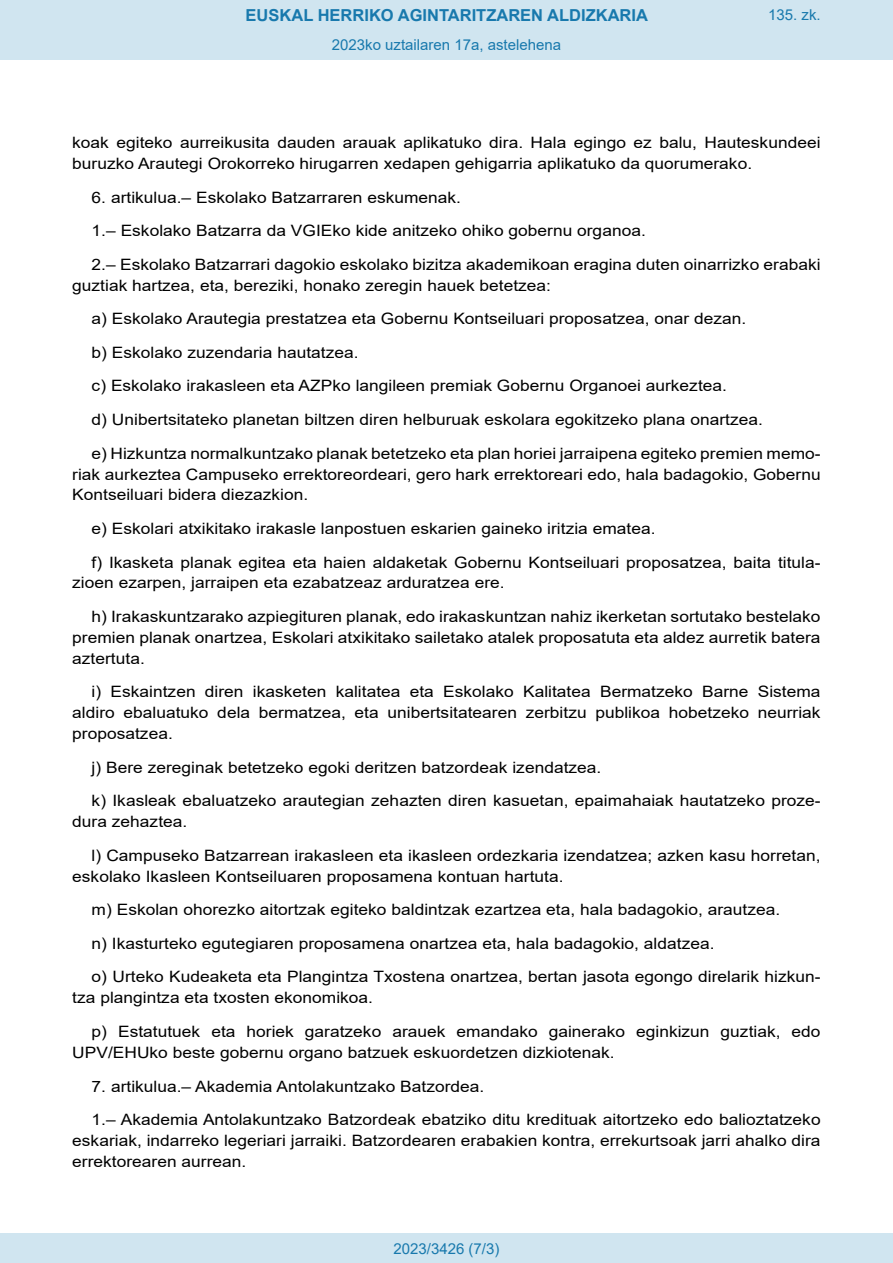
<style>
.page{position:relative;width:893px;height:1263px;background:#fff}
.page>*{position:absolute;margin:0;border:0;box-sizing:border-box;transform-origin:0 0}
.t1{font:700 16.5px "Arial";color:#1879ad}
.BOPVDetalle{font:15.6px/20.9px "Arial";color:#000;scale:1.11 1}
.Paginacion_Centro{font:15px "Arial";color:#1879ad}
</style>
<div class="page">
<div style="left:0;top:0;width:893px;height:60px;background:#d0e5f0"></div>
<div style="left:0;top:1233px;width:893px;height:30px;background:#d0e5f0"></div>
<p class="t1" style="left:246px;top:3px;width:404px">EUSKAL HERRIKO AGINTARITZAREN ALDIZKARIA</p>
<p class="Paginacion_Centro" style="left:332px;top:35px;width:231px">2023ko uztailaren 17a, astelehena</p>
<p class="Paginacion_Centro" style="left:768px;top:5px;width:54px">135. zk.</p>
<p class="BOPVDetalle" style="left:72px;top:132px;width:676px">koak egiteko aurreikusita dauden arauak aplikatuko dira. Hala egingo ez balu, Hauteskundeei buruzko Arautegi Orokorreko hirugarren xedapen gehigarria aplikatuko da quorumerako.</p>
<p class="BOPVDetalle" style="left:92px;top:187px;width:334px">6. artikulua.– Eskolako Batzarraren eskumenak.</p>
<p class="BOPVDetalle" style="left:92px;top:220px;width:501px">1.– Eskolako Batzarra da VGIEko kide anitzeko ohiko gobernu organoa.</p>
<p class="BOPVDetalle" style="left:72px;top:254px;width:676px;text-indent:19px">2.– Eskolako Batzarrari dagokio eskolako bizitza akademikoan eragina duten oinarrizko erabaki guztiak hartzea, eta, bereziki, honako zeregin hauek betetzea:</p>
<p class="BOPVDetalle" style="left:92px;top:308px;width:591px">a) Eskolako Arautegia prestatzea eta Gobernu Kontseiluari proposatzea, onar dezan.</p>
<p class="BOPVDetalle" style="left:92px;top:342px;width:242px">b) Eskolako zuzendaria hautatzea.</p>
<p class="BOPVDetalle" style="left:92px;top:375px;width:574px">c) Eskolako irakasleen eta AZPko langileen premiak Gobernu Organoei aurkeztea.</p>
<p class="BOPVDetalle" style="left:92px;top:409px;width:606px">d) Unibertsitateko planetan biltzen diren helburuak eskolara egokitzeko plana onartzea.</p>
<p class="BOPVDetalle" style="left:72px;top:443px;width:676px;text-align:justify;text-indent:19px">e) Hizkuntza normalkuntzako planak betetzeko eta plan horiei jarraipena egiteko premien memo&shy;riak aurkeztea Campuseko errektoreordeari, gero hark errektoreari edo, hala badagokio, Gobernu Kontseiluari bidera diezazkion.</p>
<p class="BOPVDetalle" style="left:92px;top:518px;width:510px">e) Eskolari atxikitako irakasle lanpostuen eskarien gaineko iritzia ematea.</p>
<p class="BOPVDetalle" style="left:72px;top:552px;width:676px;text-indent:19px">f) Ikasketa planak egitea eta haien aldaketak Gobernu Kontseiluari proposatzea, baita titula&shy;zioen ezarpen, jarraipen eta ezabatzeaz arduratzea ere.</p>
<p class="BOPVDetalle" style="left:72px;top:606px;width:676px;text-align:justify;text-indent:19px">h) Irakaskuntzarako azpiegituren planak, edo irakaskuntzan nahiz ikerketan sortutako bestelako premien planak onartzea, Eskolari atxikitako sailetako atalek proposatuta eta aldez aurretik batera aztertuta.</p>
<p class="BOPVDetalle" style="left:72px;top:681px;width:676px;text-align:justify;text-indent:19px">i) Eskaintzen diren ikasketen kalitatea eta Eskolako Kalitatea Bermatzeko Barne Sistema aldiro ebaluatuko dela bermatzea, eta unibertsitatearen zerbitzu publikoa hobetzeko neurriak proposatzea.</p>
<p class="BOPVDetalle" style="left:92px;top:757px;width:461px">j) Bere zereginak betetzeko egoki deritzen batzordeak izendatzea.</p>
<p class="BOPVDetalle" style="left:72px;top:790px;width:676px;text-indent:19px">k) Ikasleak ebaluatzeko arautegian zehazten diren kasuetan, epaimahaiak hautatzeko proze&shy;dura zehaztea.</p>
<p class="BOPVDetalle" style="left:72px;top:845px;width:676px;text-indent:19px">l) Campuseko Batzarrean irakasleen eta ikasleen ordezkaria izendatzea; azken kasu horretan, eskolako Ikasleen Kontseiluaren proposamena kontuan hartuta.</p>
<p class="BOPVDetalle" style="left:92px;top:899px;width:622px">m) Eskolan ohorezko aitortzak egiteko baldintzak ezartzea eta, hala badagokio, arautzea.</p>
<p class="BOPVDetalle" style="left:92px;top:933px;width:563px">n) Ikasturteko egutegiaren proposamena onartzea eta, hala badagokio, aldatzea.</p>
<p class="BOPVDetalle" style="left:72px;top:966px;width:676px;text-indent:19px">o) Urteko Kudeaketa eta Plangintza Txostena onartzea, bertan jasota egongo direlarik hizkun&shy;tza plangintza eta txosten ekonomikoa.</p>
<p class="BOPVDetalle" style="left:72px;top:1021px;width:676px;text-indent:19px">p) Estatutuek eta horiek garatzeko arauek emandako gainerako eginkizun guztiak, edo<br>UPV/EHUko beste gobernu organo batzuek eskuordetzen dizkiotenak.</p>
<p class="BOPVDetalle" style="left:92px;top:1075px;width:355px">7. artikulua.– Akademia Antolakuntzako Batzordea.</p>
<p class="BOPVDetalle" style="left:72px;top:1109px;width:676px;text-align:justify;text-indent:19px">1.– Akademia Antolakuntzako Batzordeak ebatziko ditu kredituak aitortzeko edo balioztatzeko eskariak, indarreko legeriari jarraiki. Batzordearen erabakien kontra, errekurtsoak jarri ahalko dira errektorearen aurrean.</p>
<p class="Paginacion_Centro" style="left:393px;top:1238px;width:107px">2023/3426 (7/3)</p>
</div>
